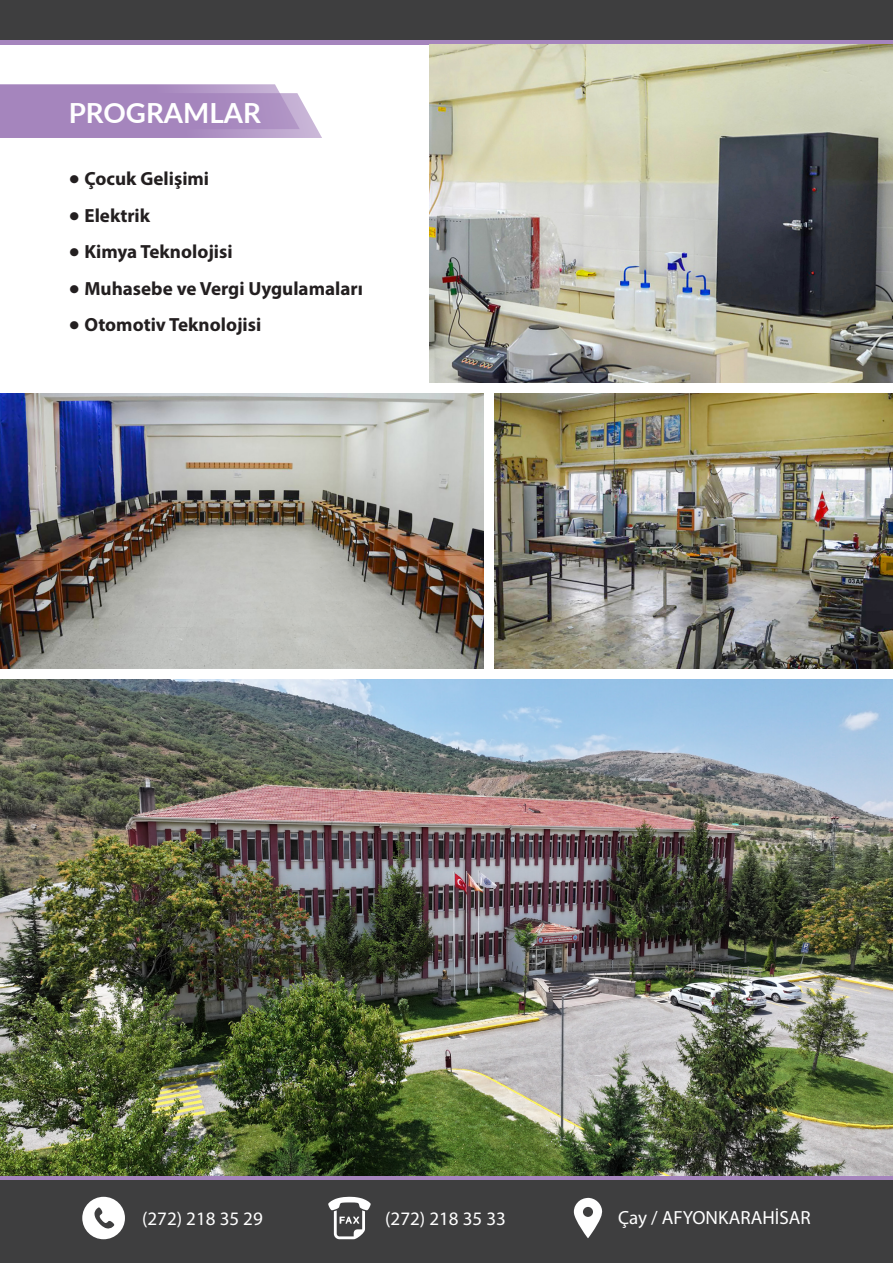
<style>
.page{position:relative;width:893px;height:1263px;background:#fff}
.page>*{position:absolute;margin:0;border:0;box-sizing:border-box;transform-origin:0 0}
.t1{font:700 27.75px "Lato";color:#fff}
.t2{font:700 19.05px "Myriad Pro";color:#231f20}
.t3{font:19.05px "Myriad Pro";color:#fff}
.s1{font-family:"Lato"}
</style>
<div class="page">
<div style="left:0;top:1175px;width:893px;height:88px;background:#3e3e3f"></div>
<div style="left:0;top:1175px;width:893px;height:5px;background:#a585bd"></div>
<div style="left:0;top:0;width:893px;height:40px;background:#3e3e3f"></div>
<div style="left:0;top:40px;width:893px;height:5px;background:#a585bd"></div>
<svg style="left:0;top:84px;width:322px;height:54px;background:#ae92c4"></svg>
<svg style="left:573px;top:1197px;width:29px;height:41px"></svg>
<svg style="left:328px;top:1197px;width:43px;height:42px"></svg>
<svg style="left:82px;top:1197px;width:43px;height:42px"></svg>
<img style="left:429px;top:45px;width:464px;height:338px">
<img style="left:0;top:679px;width:893px;height:496px">
<img style="left:495px;top:394px;width:398px;height:274px">
<img style="left:0;top:394px;width:484px;height:274px">
<p class="t1" style="left:69px;top:93px;width:194px">PROGRAMLAR</p>
<p class="t2" style="left:69px;top:167px;width:142px"><span class="s1">•</span> Çocuk Gelişimi</p>
<p class="t2" style="left:69px;top:203px;width:83px"><span class="s1">•</span> Elektrik</p>
<p class="t2" style="left:69px;top:239px;width:165px"><span class="s1">•</span> Kimya Teknolojisi</p>
<p class="t2" style="left:69px;top:276px;width:296px"><span class="s1">•</span> Muhasebe ve Vergi Uygulamaları</p>
<p class="t2" style="left:69px;top:312px;width:194px"><span class="s1">•</span> Otomotiv Teknolojisi</p>
<p class="t3" style="left:142px;top:1206px;width:122px">(272) 218 35 29</p>
<p class="t3" style="left:385px;top:1206px;width:122px">(272) 218 35 33</p>
<p class="t3" style="left:618px;top:1205px;width:194px">Çay / AFYONKARAHİSAR</p>
</div>
